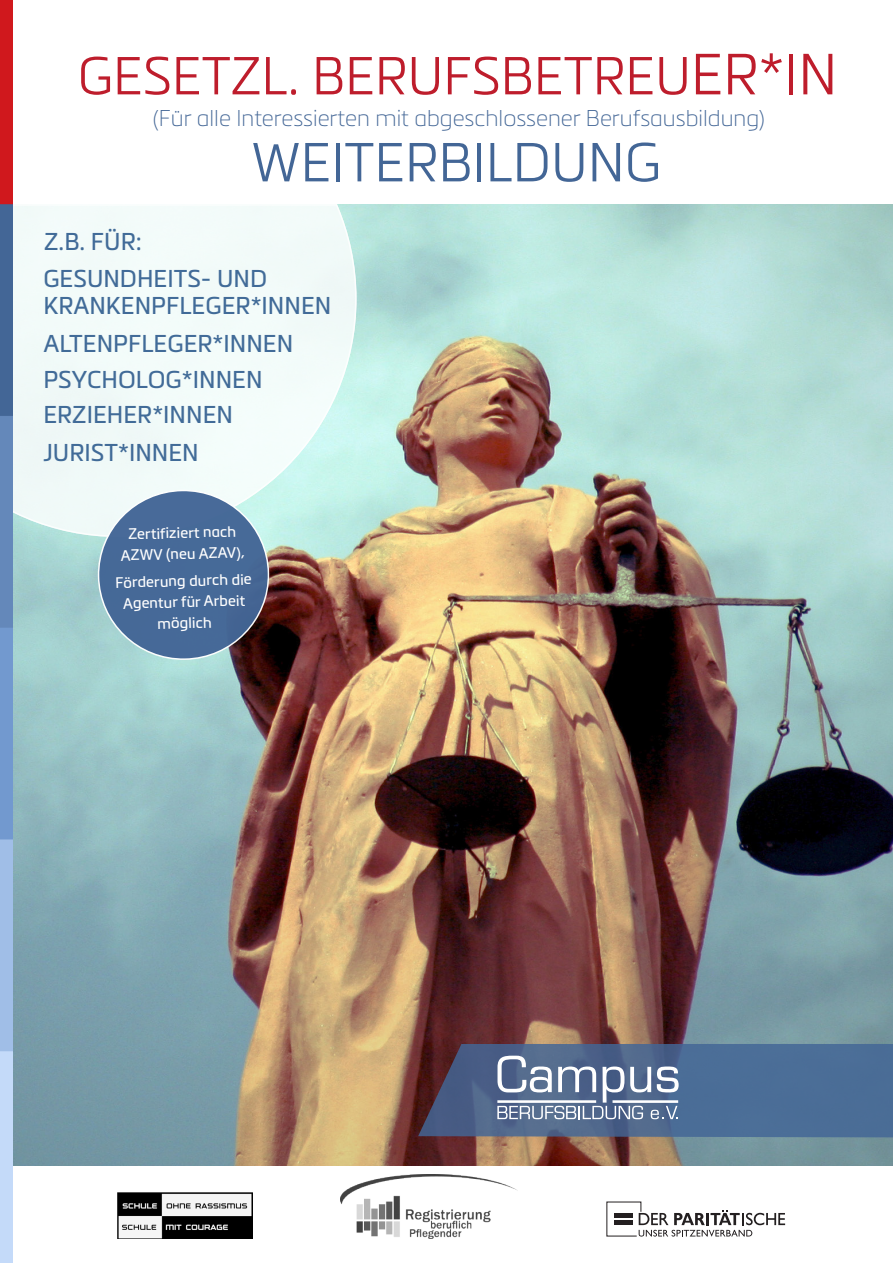
<style>
.page{position:relative;width:893px;height:1263px;background:#fff}
.page>*{position:absolute;margin:0;border:0;box-sizing:border-box;transform-origin:0 0}
.t1{font:300 54px "Metronic Pro";color:#436696}
.t2{font:300 52.5px "Metronic Pro";color:#be1d2c}
.t3{font:24px "Metronic Pro";color:#416b98}
.t4{font:22.5px "Metronic Pro Air";color:#436696}
.t5{font:15px/21px "Metronic Pro";color:#fff;text-align:center}
.s1{font-size:57px}
</style>
<div class="page">
<img style="left:13px;top:205px;width:880px;height:960px">
<svg style="left:418px;top:1044px;width:475px;height:93px;background:#586f92"></svg>
<svg style="left:606px;top:1201px;width:179px;height:36px"></svg>
<img style="left:340px;top:1174px;width:178px;height:64px">
<img style="left:118px;top:1192px;width:135px;height:46px">
<svg style="left:13px;top:204px;width:344px;height:334px"></svg>
<img style="left:0;top:0;width:13px;height:1263px">
<svg style="left:97px;top:490px;width:172px;height:171px;background:#617fa1"></svg>
<p class="t2" style="left:78px;top:40px;width:761px">GESETZL. BERUFSBETREU<span class="s1">ER*IN</span></p>
<p class="t4" style="left:153px;top:102px;width:614px">(Für alle Interessierten mit abgeschlossener Berufsausbildung)</p>
<p class="t3" style="left:44px;top:224px;width:99px">Z.B. FÜR:</p>
<p class="t1" style="left:251px;top:126px;width:411px">WEITERBILDUNG</p>
<p class="t3" style="left:43px;top:261px;width:225px">GESUNDHEITS- UND</p>
<p class="t3" style="left:43px;top:288px;width:289px">KRANKENPFLEGER*INNEN</p>
<p class="t3" style="left:43px;top:326px;width:251px">ALTENPFLEGER*INNEN</p>
<p class="t3" style="left:43px;top:362px;width:221px">PSYCHOLOG*INNEN</p>
<p class="t3" style="left:43px;top:397px;width:191px">ERZIEHER*INNEN</p>
<p class="t3" style="left:43px;top:435px;width:157px">JURIST*INNEN</p>
<p class="t5" style="left:120px;top:523px;width:126px;rotate:-2deg">Zertifiziert nach<br>AZWV (neu AZAV),</p>
<p class="t5" style="left:115px;top:572px;width:138px;rotate:-2deg">Förderung durch die<br>Agentur für Arbeit möglich</p>
</div>
